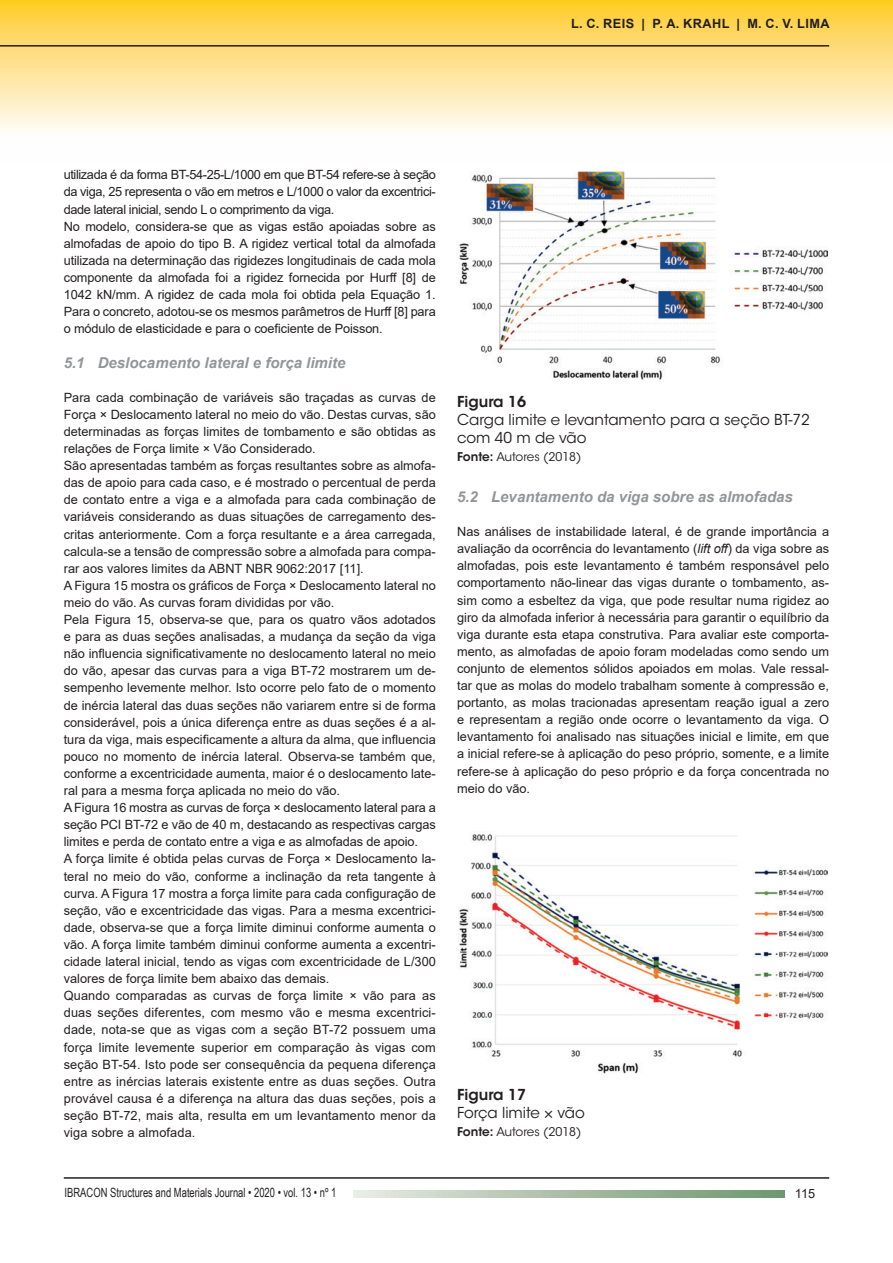
<style>
.page{position:relative;width:893px;height:1263px;background:#fff}
.page>*{position:absolute;margin:0;border:0;box-sizing:border-box;transform-origin:0 0}
.t1{font:italic 700 15px "Arial";color:#939598}
.t2{font:15px/18px "ITC Avant Garde Std";color:#231f20}
.t3{font:600 15px "ITC Avant Garde Std";color:#231f20}
.t4{font:12.75px/17.1px "Arial";color:#231f20}
.t5{font:12.75px "Arial Narrow";color:#231f20;scale:.9 1}
.t6{font:700 12.75px "Arial";letter-spacing:.035em;color:#231f20}
.t7{font:12px "ITC Avant Garde Std";color:#231f20}
.s1{font-weight:600}
.s2{font-style:italic}
</style>
<div class="page">
<svg style="left:0;top:0;width:893px;height:131px;background:#fee28f"></svg>
<hr style="left:64px;top:1177px;width:765px;height:2px;background:#231f20">
<hr style="left:0;top:45px;width:829px;height:2px;background:#231f20">
<svg style="left:354px;top:1190px;width:430px;height:8px;background:#a9bea7"></svg>
<img style="left:459px;top:172px;width:369px;height:207px">
<img style="left:459px;top:833px;width:369px;height:240px">
<p class="t6" style="left:571px;top:15px;width:260px">L. C. REIS | P. A. KRAHL | M. C. V. LIMA</p>
<p class="t4" style="left:64px;top:166px;width:373px">utilizada é da forma BT-54-25-L/1000 em que BT-54 refere-se à seção da viga, 25 representa o vão em metros e L/1000 o valor da excentrici&shy;dade lateral inicial, sendo L o comprimento da viga.<br>No modelo, considera-se que as vigas estão apoiadas sobre as almofadas de apoio do tipo B. A rigidez vertical total da almofada utilizada na determinação das rigidezes longitudinais de cada mola componente da almofada foi a rigidez fornecida por Hurff [8] de 1042 kN/mm. A rigidez de cada mola foi obtida pela Equação 1.<br>Para o concreto, adotou-se os mesmos parâmetros de Hurff [8] para o módulo de elasticidade e para o coeficiente de Poisson.</p>
<p class="t1" style="left:64px;top:352px;width:283px">5.1 Deslocamento lateral e força limite</p>
<p class="t4" style="left:64px;top:389px;width:374px">Para cada combinação de variáveis são traçadas as curvas de Força × Deslocamento lateral no meio do vão. Destas curvas, são determinadas as forças limites de tombamento e são obtidas as relações de Força limite × Vão Considerado.<br>São apresentadas também as forças resultantes sobre as almofa&shy;das de apoio para cada caso, e é mostrado o percentual de perda de contato entre a viga e a almofada para cada combinação de variáveis considerando as duas situações de carregamento des&shy;critas anteriormente. Com a força resultante e a área carregada, calcula-se a tensão de compressão sobre a almofada para compa&shy;rar aos valores limites da ABNT NBR 9062:2017 [11].<br>A Figura 15 mostra os gráficos de Força × Deslocamento lateral no meio do vão. As curvas foram divididas por vão.<br>Pela Figura 15, observa-se que, para os quatro vãos adotados e para as duas seções analisadas, a mudança da seção da viga não influencia significativamente no deslocamento lateral no meio do vão, apesar das curvas para a viga BT-72 mostrarem um de&shy;sempenho levemente melhor. Isto ocorre pelo fato de o momento de inércia lateral das duas seções não variarem entre si de forma considerável, pois a única diferença entre as duas seções é a al&shy;tura da viga, mais especificamente a altura da alma, que influencia pouco no momento de inércia lateral. Observa-se também que, conforme a excentricidade aumenta, maior é o deslocamento late&shy;ral para a mesma força aplicada no meio do vão.<br>A Figura 16 mostra as curvas de força × deslocamento lateral para a seção PCI BT-72 e vão de 40 m, destacando as respectivas cargas limites e perda de contato entre a viga e as almofadas de apoio.<br>A força limite é obtida pelas curvas de Força × Deslocamento la&shy;teral no meio do vão, conforme a inclinação da reta tangente à curva. A Figura 17 mostra a força limite para cada configuração de seção, vão e excentricidade das vigas. Para a mesma excentrici&shy;dade, observa-se que a força limite diminui conforme aumenta o vão. A força limite também diminui conforme aumenta a excentri&shy;cidade lateral inicial, tendo as vigas com excentricidade de L/300 valores de força limite bem abaixo das demais.<br>Quando comparadas as curvas de força limite × vão para as duas seções diferentes, com mesmo vão e mesma excentrici&shy;dade, nota-se que as vigas com a seção BT-72 possuem uma força limite levemente superior em comparação às vigas com seção BT-54. Isto pode ser consequência da pequena diferença entre as inércias laterais existente entre as duas seções. Outra provável causa é a diferença na altura das duas seções, pois a seção BT-72, mais alta, resulta em um levantamento menor da viga sobre a almofada.</p>
<p class="t3" style="left:457px;top:392px;width:71px">Figura 16</p>
<p class="t2" style="left:457px;top:411px;width:354px">Carga limite e levantamento para a seção BT-72 com 40 m de vão</p>
<p class="t7" style="left:457px;top:450px;width:126px"><span class="s1">Fonte:</span> Autores (2018)</p>
<p class="t1" style="left:457px;top:487px;width:337px">5.2 Levantamento da viga sobre as almofadas</p>
<p class="t4" style="left:457px;top:523px;width:374px;text-align:justify">Nas análises de instabilidade lateral, é de grande importância a avaliação da ocorrência do levantamento (<span class="s2">lift off</span>) da viga sobre as almofadas, pois este levantamento é também responsável pelo comportamento não-linear das vigas durante o tombamento, as&shy;sim como a esbeltez da viga, que pode resultar numa rigidez ao giro da almofada inferior à necessária para garantir o equilíbrio da viga durante esta etapa construtiva. Para avaliar este comporta&shy;mento, as almofadas de apoio foram modeladas como sendo um conjunto de elementos sólidos apoiados em molas. Vale ressal&shy;tar que as molas do modelo trabalham somente à compressão e, portanto, as molas tracionadas apresentam reação igual a zero e representam a região onde ocorre o levantamento da viga. O levantamento foi analisado nas situações inicial e limite, em que a inicial refere-se à aplicação do peso próprio, somente, e a limite refere-se à aplicação do peso próprio e da força concentrada no meio do vão.</p>
<p class="t3" style="left:457px;top:1085px;width:71px">Figura 17</p>
<p class="t2" style="left:457px;top:1103px;width:129px">Força limite × vão</p>
<p class="t7" style="left:457px;top:1124px;width:126px"><span class="s1">Fonte:</span> Autores (2018)</p>
<p class="t5" style="left:65px;top:1183px;width:303px">IBRACON Structures and Materials Journal • 2020 • vol. 13 • nº 1</p>
<p class="t4" style="left:795px;top:1185px;width:22px">115</p>
</div>
